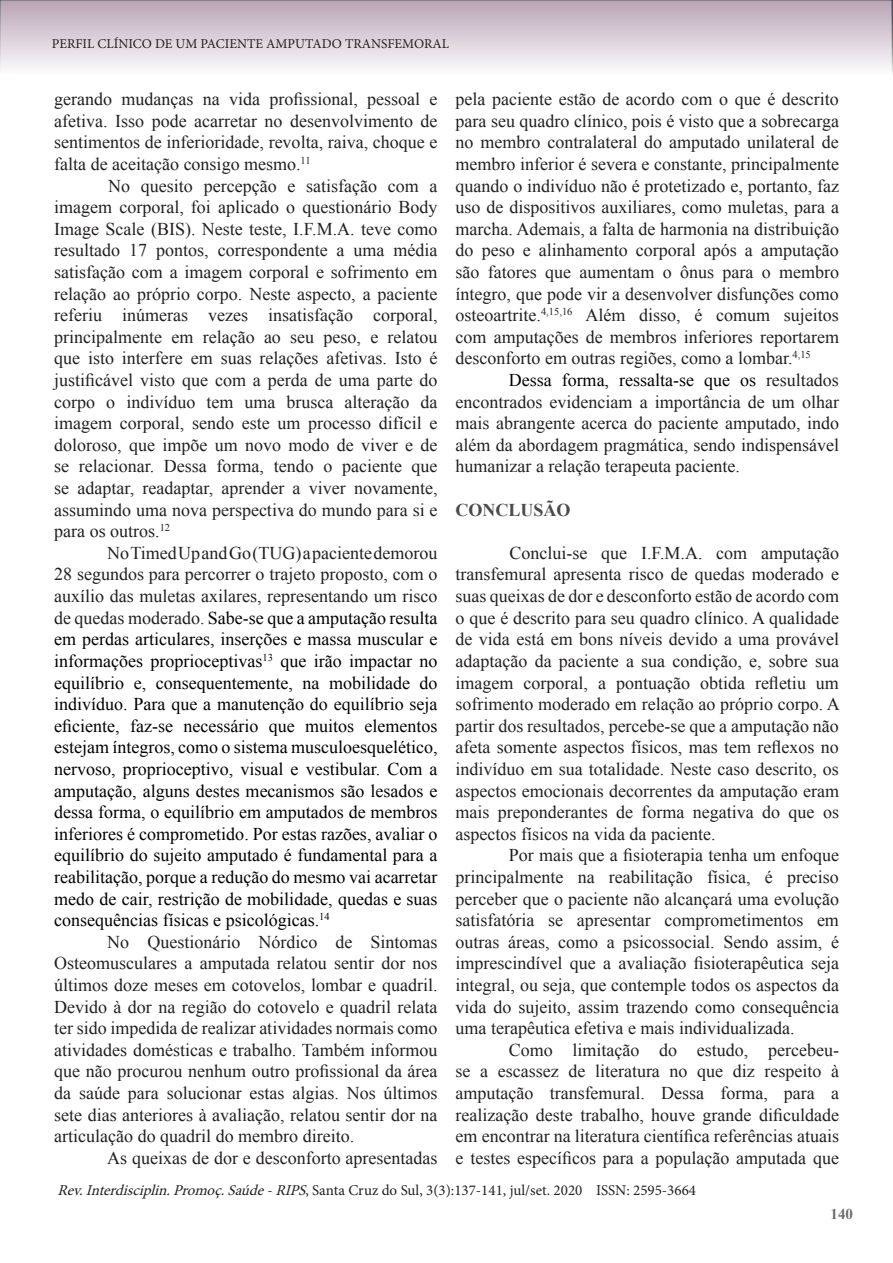
<style>
.page{position:relative;width:893px;height:1263px;background:#fff}
.page>*{position:absolute;margin:0;border:0;box-sizing:border-box;transform-origin:0 0}
.t1{font:18px/21.6px "Times New Roman";color:#231f20;text-align:justify}
.t2{font:18px/21.6px "Times New Roman";color:#000;text-align:justify}
.t3{font:700 18px "Times New Roman";color:#494a4b}
.t4{font:15px "Minion Pro";color:#231f20}
.t5{font:700 15px "Times New Roman";color:#6c6d70}
.t6{font:13.5px "Minion Pro";color:#231f20}
.s1{color:#231f20}
.s2{color:#000}
.s3{font-style:italic}
</style>
<div class="page">
<svg style="left:0;top:0;width:892px;height:71px;background:#d8ccd6"></svg>
<svg style="left:892px;top:0;width:1px;height:74px"></svg>
<p class="t6" style="left:52px;top:35px;width:399px">PERFIL CLÍNICO DE UM PACIENTE AMPUTADO TRANSFEMORAL</p>
<p class="t1" style="left:54px;top:88px;width:385px">gerando mudanças na vida profissional, pessoal e afetiva. Isso pode acarretar no desenvolvimento de sentimentos de inferioridade, revolta, raiva, choque e falta de aceitação consigo mesmo.<sup>11</sup></p>
<p class="t1" style="left:54px;top:175px;width:385px;text-indent:54px">No quesito percepção e satisfação com a imagem corporal, foi aplicado o questionário Body Image Scale (BIS). Neste teste, I.F.M.A. teve como resultado 17 pontos, correspondente a uma média satisfação com a imagem corporal e sofrimento em relação ao próprio corpo. Neste aspecto, a paciente referiu inúmeras vezes insatisfação corporal, principalmente em relação ao seu peso, e relatou que isto interfere em suas relações afetivas. Isto é justificável visto que com a perda de uma parte do corpo o indivíduo tem uma brusca alteração da imagem corporal, sendo este um processo difícil e doloroso, que impõe um novo modo de viver e de se relacionar. Dessa forma, tendo o paciente que se adaptar, readaptar, aprender a viver novamente, assumindo uma nova perspectiva do mundo para si e para os outros.<sup>12</sup></p>
<p class="t2" style="left:54px;top:542px;width:385px;text-indent:53px"><span class="s1">No Timed Up and Go (TUG) a paciente demorou 28 segundos para percorrer o trajeto proposto, com o auxílio das muletas axilares, representando um risco de quedas moderado.</span> Sabe-se que a amputação resulta em perdas articulares, inserções e massa muscular e informações proprioceptivas<sup>13</sup> que irão impactar no equilíbrio e, consequentemente, na mobilidade do indivíduo. Para que a manutenção do equilíbrio seja eficiente, faz-se necessário que muitos elementos estejam íntegros, como o sistema musculoesquelético, nervoso, proprioceptivo, visual e vestibular. Com a amputação, alguns destes mecanismos são lesados e dessa forma, o equilíbrio em amputados de membros inferiores é comprometido. Por estas razões, avaliar o equilíbrio do sujeito amputado é fundamental para a reabilitação, porque a redução do mesmo vai acarretar medo de cair, restrição de mobilidade, quedas e suas consequências físicas e psicológicas.<sup>14</sup></p>
<p class="t1" style="left:54px;top:931px;width:385px;text-indent:53px">No Questionário Nórdico de Sintomas Osteomusculares a amputada relatou sentir dor nos últimos doze meses em cotovelos, lombar e quadril.<br>Devido à dor na região do cotovelo e quadril relata ter sido impedida de realizar atividades normais como atividades domésticas e trabalho. Também informou que não procurou nenhum outro profissional da área da saúde para solucionar estas algias. Nos últimos sete dias anteriores à avaliação, relatou sentir dor na articulação do quadril do membro direito.</p>
<p class="t1" style="left:107px;top:1147px;width:332px">As queixas de dor e desconforto apresentadas</p>
<p class="t1" style="left:456px;top:88px;width:385px">pela paciente estão de acordo com o que é descrito para seu quadro clínico, pois é visto que a sobrecarga no membro contralateral do amputado unilateral de membro inferior é severa e constante, principalmente quando o indivíduo não é protetizado e, portanto, faz uso de dispositivos auxiliares, como muletas, para a marcha. Ademais, a falta de harmonia na distribuição do peso e alinhamento corporal após a amputação são fatores que aumentam o ônus para o membro íntegro, que pode vir a desenvolver disfunções como osteoartrite.<sup>4,15,16</sup> Além disso, é comum sujeitos com amputações de membros inferiores reportarem desconforto em outras regiões, como a lombar.<sup>4,15</sup></p>
<p class="t1" style="left:456px;top:369px;width:385px;text-indent:53px"><span class="s2">Dessa forma, ressalta-se que os</span> resultados encontrados evidenciam a importância de um olhar mais abrangente acerca do paciente amputado, indo além da abordagem pragmática, sendo indispensável humanizar a relação terapeuta paciente.</p>
<p class="t3" style="left:456px;top:497px;width:117px">CONCLUSÃO</p>
<p class="t1" style="left:456px;top:542px;width:386px;text-indent:54px">Conclui-se que I.F.M.A. com amputação transfemural apresenta risco de quedas moderado e suas queixas de dor e desconforto estão de acordo com o que é descrito para seu quadro clínico. A qualidade de vida está em bons níveis devido a uma provável adaptação da paciente a sua condição, e, sobre sua imagem corporal, a pontuação obtida refletiu um sofrimento moderado em relação ao próprio corpo. A partir dos resultados, percebe-se que a amputação não afeta somente aspectos físicos, mas tem reflexos no indivíduo em sua totalidade. Neste caso descrito, os aspectos emocionais decorrentes da amputação eram mais preponderantes de forma negativa do que os aspectos físicos na vida da paciente.</p>
<p class="t1" style="left:456px;top:844px;width:385px;text-indent:53px">Por mais que a fisioterapia tenha um enfoque principalmente na reabilitação física, é preciso perceber que o paciente não alcançará uma evolução satisfatória se apresentar comprometimentos em outras áreas, como a psicossocial. Sendo assim, é imprescindível que a avaliação fisioterapêutica seja integral, ou seja, que contemple todos os aspectos da vida do sujeito, assim trazendo como consequência uma terapêutica efetiva e mais individualizada.</p>
<p class="t1" style="left:456px;top:1039px;width:385px;text-indent:53px">Como limitação do estudo, percebeu&shy;se a escassez de literatura no que diz respeito à amputação transfemural. Dessa forma, para a realização deste trabalho, houve grande dificuldade em encontrar na literatura científica referências atuais e testes específicos para a população amputada que</p>
<p class="t4" style="left:57px;top:1180px;width:640px"><span class="s3">Rev.Interdisciplin.Promoç.Saúde-RIPS</span>, Santa Cruz do Sul, 3(3):137-141, jul/set. 2020 ISSN: 2595-3664</p>
<p class="t5" style="left:831px;top:1204px;width:24px">140</p>
</div>
